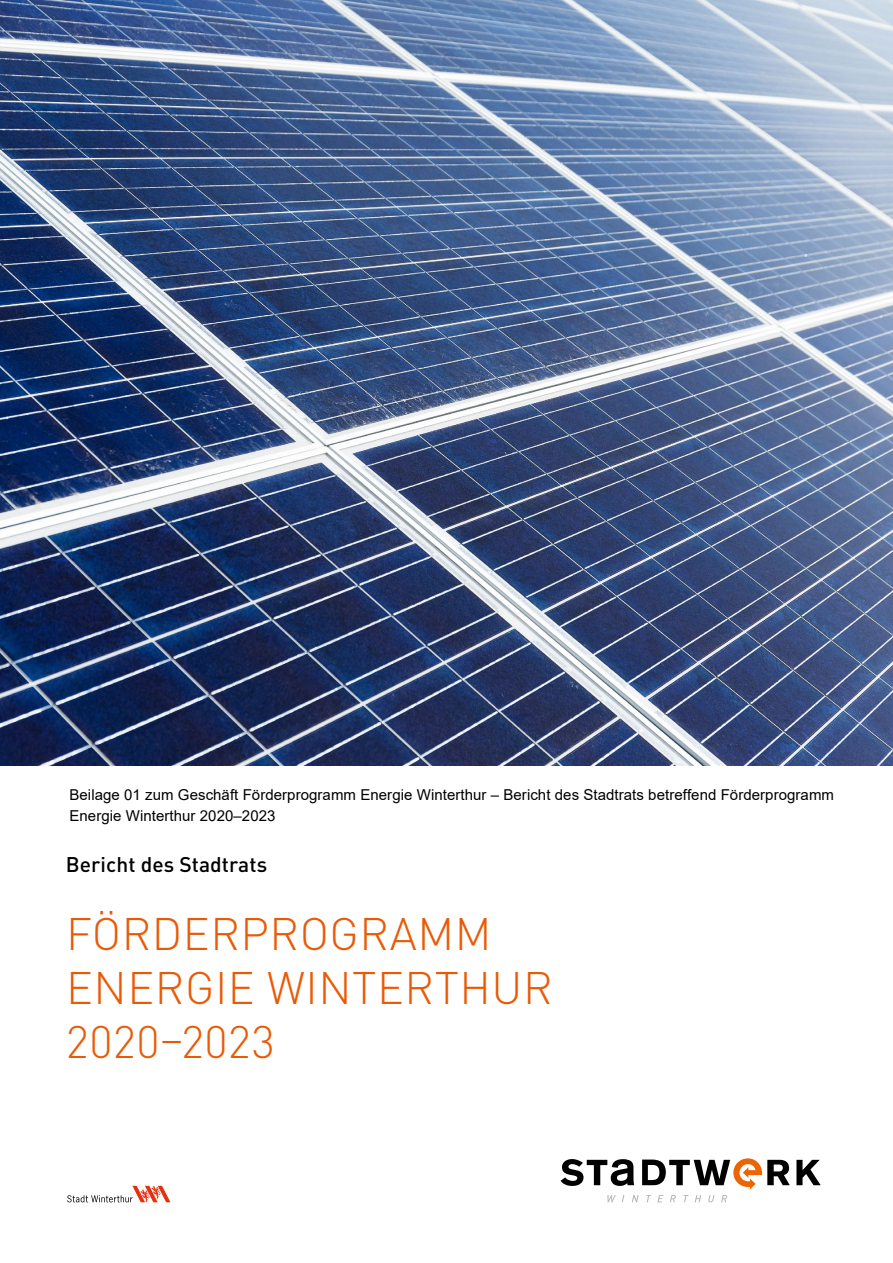
<style>
.page{position:relative;width:893px;height:1263px;background:#fff}
.page>*{position:absolute;margin:0;border:0;box-sizing:border-box;transform-origin:0 0}
.t1{font:300 45px/54px "DINOT";letter-spacing:.015em;color:#ea5a06}
.t2{font:500 21px "DINOT";letter-spacing:.005em;color:#000}
.t3{font:15px/21.5px "Arial";letter-spacing:.005em;color:#000}
</style>
<div class="page">
<svg style="left:67px;top:1186px;width:103px;height:16px"></svg>
<svg style="left:796px;top:1160px;width:25px;height:25px"></svg>
<svg style="left:561px;top:1159px;width:73px;height:27px"></svg>
<svg style="left:642px;top:1158px;width:148px;height:31px"></svg>
<svg style="left:607px;top:1195px;width:9px;height:7px"></svg>
<svg style="left:632px;top:1195px;width:7px;height:7px"></svg>
<svg style="left:646px;top:1195px;width:5px;height:7px"></svg>
<svg style="left:657px;top:1195px;width:6px;height:7px"></svg>
<svg style="left:670px;top:1195px;width:6px;height:7px"></svg>
<svg style="left:683px;top:1195px;width:6px;height:7px"></svg>
<svg style="left:695px;top:1195px;width:6px;height:7px"></svg>
<svg style="left:708px;top:1195px;width:6px;height:7px"></svg>
<svg style="left:721px;top:1195px;width:6px;height:7px"></svg>
<img style="left:0;top:0;width:893px;height:765px">
<p class="t3" style="left:69px;top:784px;width:766px">Beilage 01 zum Geschäft Förderprogramm Energie Winterthur – Bericht des Stadtrats betreffend Förderprogramm<br>Energie Winterthur 2020–2023</p>
<h2 class="t2" style="left:66px;top:850px;width:203px">Bericht des Stadtrats</h2>
<h1 class="t1" style="left:66px;top:905px;width:488px">FÖRDERPROGRAMM<br>ENERGIE WINTERTHUR<br>2020–2023</h1>
</div>
